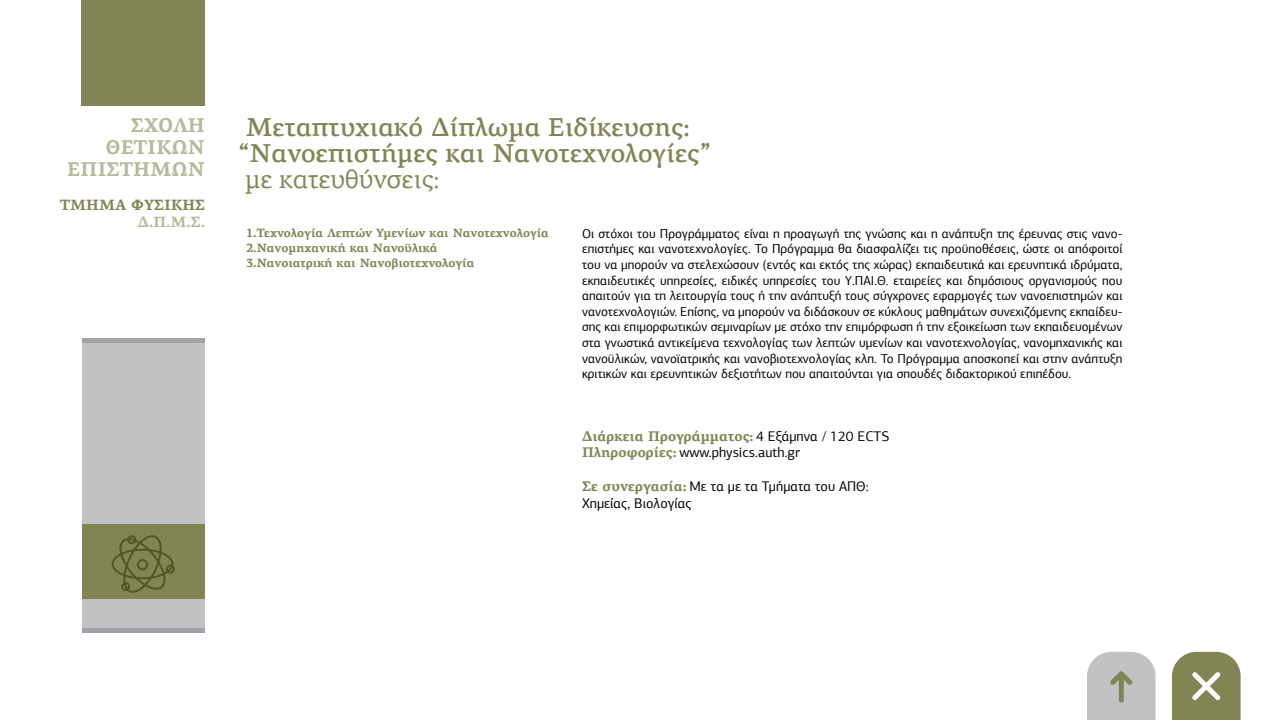
<style>
.page{position:relative;width:1280px;height:720px;background:#fff}
.page>*{position:absolute;margin:0;border:0;box-sizing:border-box;transform-origin:0 0}
.t1{font:500 26px/26px "PF Agora Serif Pro";color:#828553;text-align:center}
.t2{font:26px "PF Agora Serif Pro";color:#828553}
.t3{font:700 20px/22px "PF Agora Serif Pro";color:#b8b89a;text-align:right}
.t4{font:700 15px "PF Agora Serif Pro";color:#828553}
.t5{font:700 15px "PF Agora Serif Pro";color:#b8b89a}
.t6{font:14px/16.8px "PF Agora Sans Pro";color:#000}
.t7{font:700 14px "PF Agora Serif Pro";color:#828553}
.t8{font:13px/15.6px "PF Agora Sans Pro";color:#000;text-align:justify}
.t9{font:700 12px/15px "PF Agora Serif Pro";color:#828553}
.s1{font-family:"PF Agora Sans Pro";font-weight:400;color:#000}
.s2{font-family:"PF Agora Serif Pro";font-weight:700;color:#828553}
</style>
<div class="page">
<div style="left:82px;top:0;width:123px;height:106px;background:#828553"></div>
<div style="left:82px;top:338px;width:122px;height:295px;background:#c0c2c4"></div>
<div style="left:82px;top:524px;width:122px;height:75px;background:#828553"></div>
<div style="left:82px;top:628px;width:122px;height:5px;background:#a1a3a6"></div>
<div style="left:82px;top:338px;width:122px;height:5px;background:#a1a3a6"></div>
<svg style="left:111px;top:535px;width:64px;height:58px"></svg>
<svg style="left:1172px;top:652px;width:69px;height:68px"></svg>
<svg style="left:1087px;top:652px;width:69px;height:68px"></svg>
<h2 class="t3" style="left:67px;top:114px;width:139px">ΣΧΟΛΗ<br>ΘΕΤΙΚΩΝ<br>ΕΠΙΣΤΗΜΩΝ</h2>
<p class="t4" style="left:60px;top:195px;width:146px">ΤΜΗΜΑ ΦΥΣΙΚΗΣ</p>
<p class="t5" style="left:138px;top:212px;width:69px">Δ.Π.Μ.Σ.</p>
<h1 class="t1" style="left:238px;top:114px;width:475px">Μεταπτυχιακό Δίπλωμα Ειδίκευσης: “Νανοεπιστήμες και Νανοτεχνολογίες”</h1>
<h1 class="t2" style="left:245px;top:163px;width:195px">με κατευθύνσεις:</h1>
<p class="t9" style="left:246px;top:226px;width:304px">1.Τεχνολογία Λεπτών Υμενίων και Νανοτεχνολογία<br>2.Νανομηχανική και Νανοϋλικά<br>3.Νανοιατρική και Νανοβιοτεχνολογία</p>
<p class="t8" style="left:582px;top:226px;width:542px">Οι στόχοι του Προγράμματος είναι η προαγωγή της γνώσης και η ανάπτυξη της έρευνας στις νανο&shy;επιστήμες και νανοτεχνολογίες. Το Πρόγραμμα θα διασφαλίζει τις προϋποθέσεις, ώστε οι απόφοιτοί του να μπορούν να στελεχώσουν (εντός και εκτός της χώρας) εκπαιδευτικά και ερευνητικά ιδρύματα, εκπαιδευτικές υπηρεσίες, ειδικές υπηρεσίες του Υ.ΠΑΙ.Θ. εταιρείες και δημόσιους οργανισμούς που απαιτούν για τη λειτουργία τους ή την ανάπτυξή τους σύγχρονες εφαρμογές των νανοεπιστημών και νανοτεχνολογιών. Επίσης, να μπορούν να διδάσκουν σε κύκλους μαθημάτων συνεχιζόμενης εκπαίδευ&shy;σης και επιμορφωτικών σεμιναρίων με στόχο την επιμόρφωση ή την εξοικείωση των εκπαιδευομένων στα γνωστικά αντικείμενα τεχνολογίας των λεπτών υμενίων και νανοτεχνολογίας, νανομηχανικής και νανοϋλικών, νανοϊατρικής και νανοβιοτεχνολογίας κλπ. Το Πρόγραμμα αποσκοπεί και στην ανάπτυξη κριτικών και ερευνητικών δεξιοτήτων που απαιτούνται για σπουδές διδακτορικού επιπέδου.</p>
<p class="t7" style="left:582px;top:427px;width:309px">Διάρκεια Προγράμματος: <span class="s1">4 Εξάμηνα / 120 ECTS</span></p>
<p class="t6" style="left:582px;top:444px;width:220px"><span class="s2">Πληροφορίες:</span> www.physics.auth.gr</p>
<p class="t6" style="left:582px;top:478px;width:288px"><span class="s2">Σε συνεργασία:</span> Με τα με τα Τμήματα του ΑΠΘ:<br>Χημείας, Βιολογίας</p>
</div>
